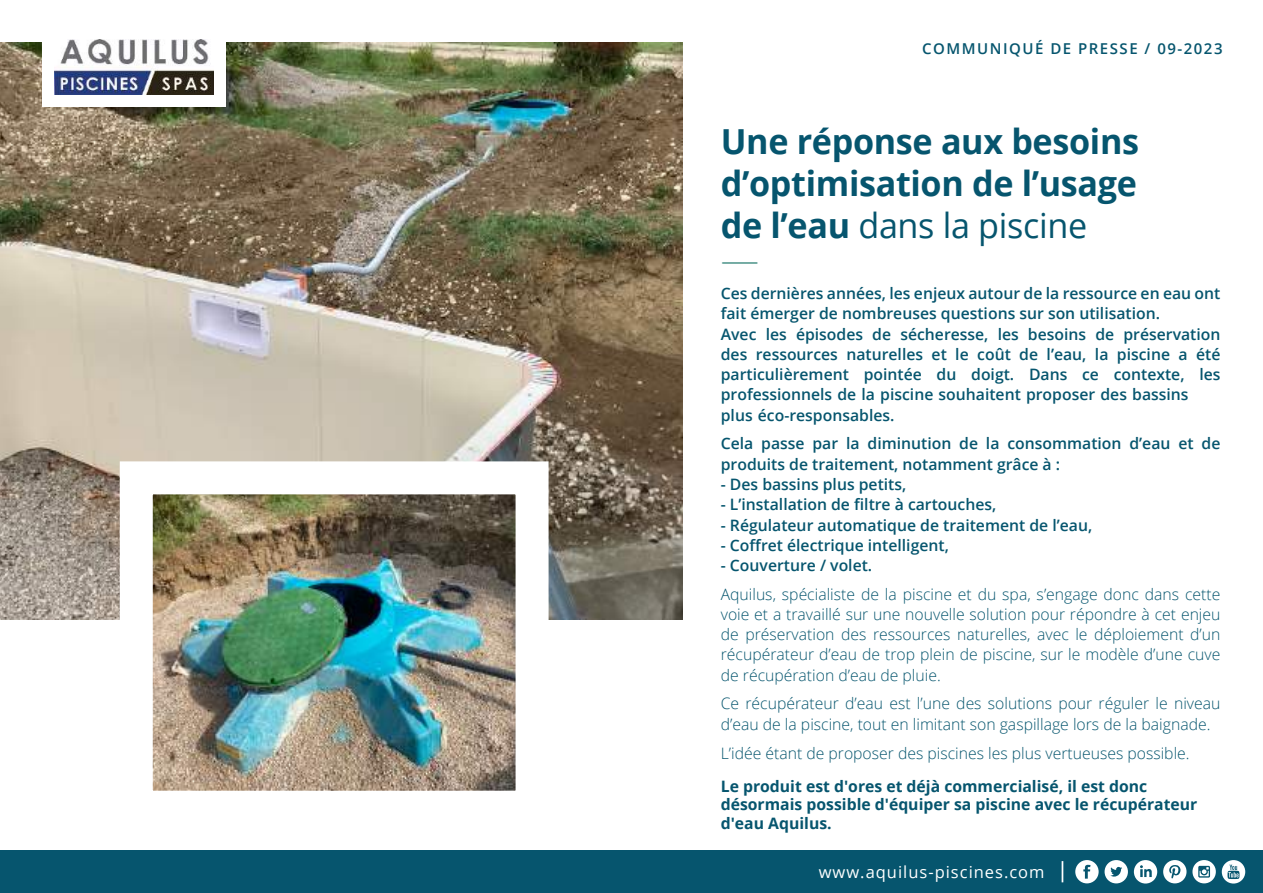
<style>
.page{position:relative;width:1263px;height:893px;background:#fff}
.page>*{position:absolute;margin:0;border:0;box-sizing:border-box;transform-origin:0 0}
.t1{font:700 34.5px/42px "Open Sans";letter-spacing:-.01em;color:#06556e;text-align:justify}
.t2{font:25.5px "Open Sans";color:#70a9a1;scale:1.5 1}
.t3{font:16.5px "Open Sans";letter-spacing:.06em;color:#fff}
.t4{font:600 15.75px/20.2px "Open Sans";color:#06556e}
.t5{font:300 15.75px/20.2px "Open Sans";color:#06556e;text-align:justify}
.t6{font:700 15.75px/18.9px "Open Sans";color:#06556e}
.t7{font:600 15px "Open Sans";letter-spacing:.1em;color:#06556e}
.s1{font-weight:400}
</style>
<div class="page">
<img style="left:0;top:42px;width:682px;height:578px">
<div style="left:0;top:850px;width:1263px;height:43px;background:#06556e"></div>
<hr style="left:1061px;top:861px;width:2px;height:21px;background:#fff">
<svg style="left:1075px;top:860px;width:23px;height:23px"></svg>
<svg style="left:1104px;top:860px;width:24px;height:23px"></svg>
<svg style="left:1163px;top:860px;width:23px;height:23px"></svg>
<svg style="left:1192px;top:860px;width:24px;height:23px"></svg>
<svg style="left:1222px;top:860px;width:23px;height:23px"></svg>
<svg style="left:1134px;top:860px;width:23px;height:23px"></svg>
<div style="left:43px;top:27px;width:183px;height:80px;background:#fff"></div>
<img style="left:54px;top:39px;width:160px;height:55px">
<img style="left:118px;top:460px;width:432px;height:331px">
<p class="t7" style="left:922px;top:38px;width:302px">COMMUNIQUÉ DE PRESSE / 09-2023</p>
<h1 class="t1" style="left:721px;top:120px;width:420px">Une réponse aux besoins d’optimisation de l’usage de l’eau <span class="s1">dans la piscine</span></h1>
<h2 class="t2" style="left:721px;top:244px;width:27px">—</h2>
<p class="t4" style="left:721px;top:283px;width:501px">Ces dernières années, les enjeux autour de la ressource en eau ont fait émerger de nombreuses questions sur son utilisation.<br>Avec les épisodes de sécheresse, les besoins de préservation des ressources naturelles et le coût de l’eau, la piscine a été particulièrement pointée du doigt. Dans ce contexte, les professionnels de la piscine souhaitent proposer des bassins plus éco-responsables.</p>
<p class="t4" style="left:721px;top:433px;width:501px">Cela passe par la diminution de la consommation d’eau et de produits de traitement, notamment grâce à :</p>
<p class="t4" style="left:721px;top:474px;width:187px">- Des bassins plus petits,</p>
<p class="t4" style="left:721px;top:494px;width:277px">- L’installation de filtre à cartouches,</p>
<p class="t4" style="left:721px;top:514px;width:373px">- Régulateur automatique de traitement de l’eau,</p>
<p class="t4" style="left:721px;top:535px;width:230px">- Coffret électrique intelligent,</p>
<p class="t4" style="left:721px;top:555px;width:153px">- Couverture / volet.</p>
<p class="t5" style="left:721px;top:583px;width:501px">Aquilus, spécialiste de la piscine et du spa, s’engage donc dans cette voie et a travaillé sur une nouvelle solution pour répondre à cet enjeu de préservation des ressources naturelles, avec le déploiement d’un récupérateur d’eau de trop plein de piscine, sur le modèle d’une cuve de récupération d’eau de pluie.</p>
<p class="t5" style="left:721px;top:693px;width:501px">Ce récupérateur d’eau est l’une des solutions pour réguler le niveau d’eau de la piscine, tout en limitant son gaspillage lors de la baignade.</p>
<p class="t5" style="left:721px;top:742px;width:470px">L’idée étant de proposer des piscines les plus vertueuses possible.</p>
<p class="t6" style="left:721px;top:776px;width:478px">Le produit est d'ores et déjà commercialisé, il est donc désormais possible d'équiper sa piscine avec le récupérateur d'eau Aquilus.</p>
<p class="t3" style="left:819px;top:861px;width:227px">www.aquilus-piscines.com</p>
</div>
